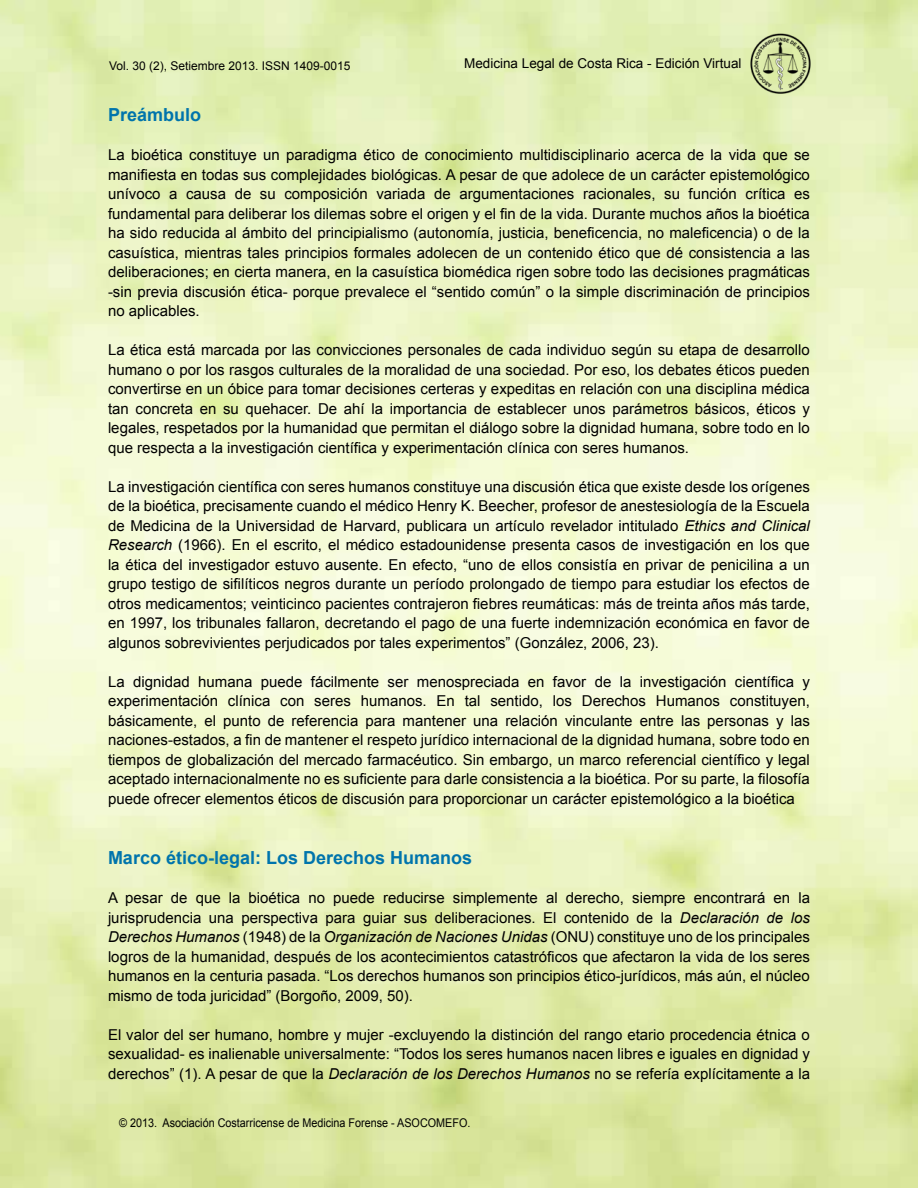
<style>
.page{position:relative;width:918px;height:1188px;background:#fff}
.page>*{position:absolute;margin:0;border:0;box-sizing:border-box;transform-origin:0 0}
.t1{font:700 18px "Arial";color:#0074ac}
.t2{font:15px/19.5px "Arial";color:#000;text-align:justify}
.t3{font:13.5px "Arial";color:#000}
.t4{font:12px "Arial";color:#000;scale:.9 1}
.t5{font:12px "Arial";color:#000}
.s1{font-style:italic}
</style>
<div class="page">
<img style="left:749px;top:32px;width:63px;height:64px">
<p class="t5" style="left:109px;top:58px;width:243px">Vol. 30 (2), Setiembre 2013. ISSN 1409-0015</p>
<p class="t3" style="left:464px;top:54px;width:279px">Medicina Legal de Costa Rica - Edición Virtual</p>
<p class="t1" style="left:108px;top:103px;width:95px">Preámbulo</p>
<p class="t2" style="left:108px;top:145px;width:703px">La bioética constituye un paradigma ético de conocimiento multidisciplinario acerca de la vida que se manifiesta en todas sus complejidades biológicas. A pesar de que adolece de un carácter epistemológico unívoco a causa de su composición variada de argumentaciones racionales, su función crítica es fundamental para deliberar los dilemas sobre el origen y el fin de la vida. Durante muchos años la bioética ha sido reducida al ámbito del principialismo (autonomía, justicia, beneficencia, no maleficencia) o de la casuística, mientras tales principios formales adolecen de un contenido ético que dé consistencia a las deliberaciones; en cierta manera, en la casuística biomédica rigen sobre todo las decisiones pragmáticas -sin previa discusión ética- porque prevalece el “sentido común” o la simple discriminación de principios no aplicables.</p>
<p class="t2" style="left:108px;top:340px;width:704px">La ética está marcada por las convicciones personales de cada individuo según su etapa de desarrollo humano o por los rasgos culturales de la moralidad de una sociedad. Por eso, los debates éticos pueden convertirse en un óbice para tomar decisiones certeras y expeditas en relación con una disciplina médica tan concreta en su quehacer. De ahí la importancia de establecer unos parámetros básicos, éticos y legales, respetados por la humanidad que permitan el diálogo sobre la dignidad humana, sobre todo en lo que respecta a la investigación científica y experimentación clínica con seres humanos.</p>
<p class="t2" style="left:108px;top:477px;width:703px">La investigación científica con seres humanos constituye una discusión ética que existe desde los orígenes de la bioética, precisamente cuando el médico Henry K. Beecher, profesor de anestesiología de la Escuela de Medicina de la Universidad de Harvard, publicara un artículo revelador intitulado <span class="s1">Ethics and Clinical Research</span> (1966). En el escrito, el médico estadounidense presenta casos de investigación en los que la ética del investigador estuvo ausente. En efecto, “uno de ellos consistía en privar de penicilina a un grupo testigo de sifilíticos negros durante un período prolongado de tiempo para estudiar los efectos de otros medicamentos; veinticinco pacientes contrajeron fiebres reumáticas: más de treinta años más tarde, en 1997, los tribunales fallaron, decretando el pago de una fuerte indemnización económica en favor de algunos sobrevivientes perjudicados por tales experimentos” (González, 2006, 23).</p>
<p class="t2" style="left:108px;top:672px;width:704px">La dignidad humana puede fácilmente ser menospreciada en favor de la investigación científica y experimentación clínica con seres humanos. En tal sentido, los Derechos Humanos constituyen, básicamente, el punto de referencia para mantener una relación vinculante entre las personas y las naciones-estados, a fin de mantener el respeto jurídico internacional de la dignidad humana, sobre todo en tiempos de globalización del mercado farmacéutico. Sin embargo, un marco referencial científico y legal aceptado internacionalmente no es suficiente para darle consistencia a la bioética. Por su parte, la filosofía puede ofrecer elementos éticos de discusión para proporcionar un carácter epistemológico a la bioética</p>
<p class="t1" style="left:108px;top:846px;width:366px">Marco ético-legal: Los Derechos Humanos</p>
<p class="t2" style="left:108px;top:888px;width:704px">A pesar de que la bioética no puede reducirse simplemente al derecho, siempre encontrará en la jurisprudencia una perspectiva para guiar sus deliberaciones. El contenido de la <span class="s1">Declaración de los Derechos Humanos</span> (1948) de la <span class="s1">Organización de Naciones Unidas</span> (ONU) constituye uno de los principales logros de la humanidad, después de los acontecimientos catastróficos que afectaron la vida de los seres humanos en la centuria pasada. “Los derechos humanos son principios ético-jurídicos, más aún, el núcleo mismo de toda juricidad” (Borgoño, 2009, 50).</p>
<p class="t2" style="left:108px;top:1025px;width:704px">El valor del ser humano, hombre y mujer -excluyendo la distinción del rango etario procedencia étnica o sexualidad- es inalienable universalmente: “Todos los seres humanos nacen libres e iguales en dignidad y derechos” (1). A pesar de que la <span class="s1">Declaración de los Derechos Humanos</span> no se refería explícitamente a la</p>
<p class="t4" style="left:119px;top:1115px;width:392px">© 2013. Asociación Costarricense de Medicina Forense - ASOCOMEFO.</p>
</div>
